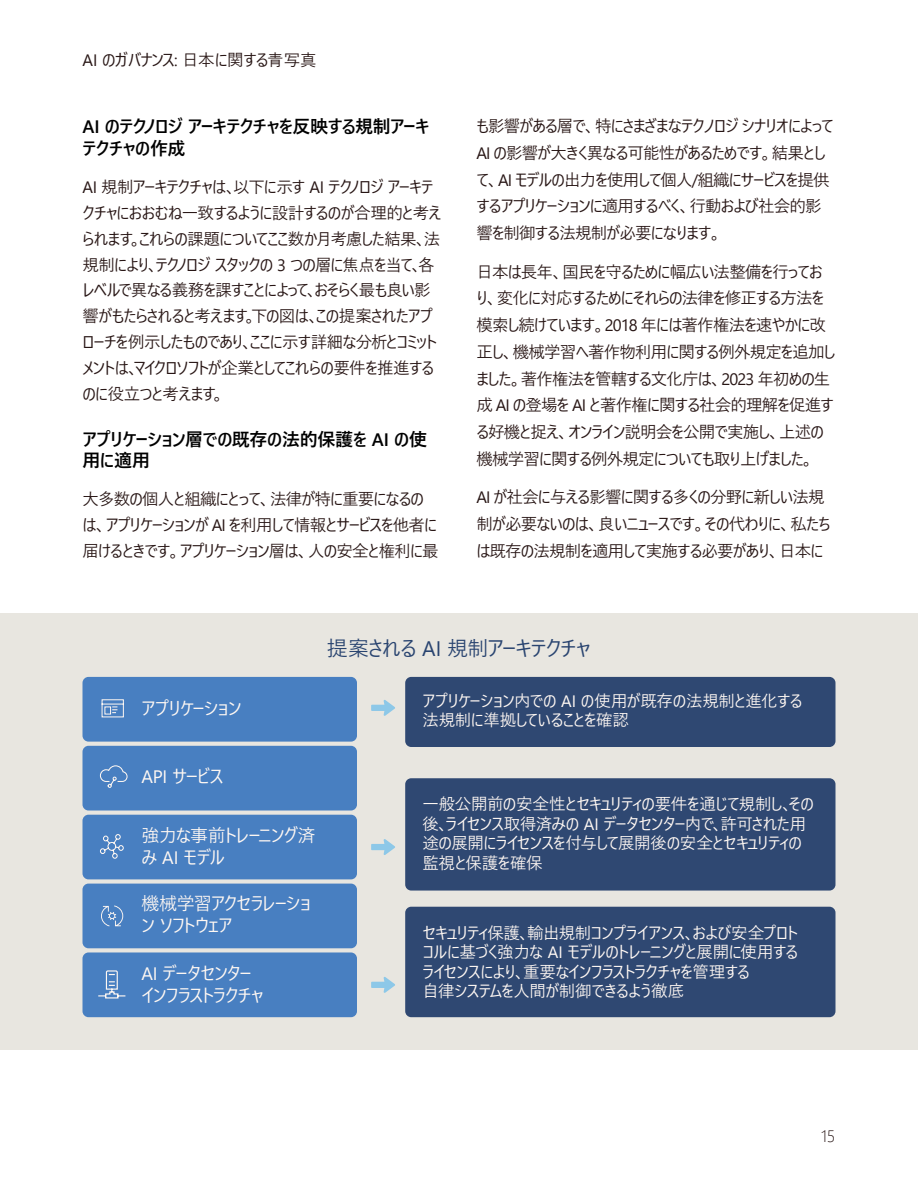
<style>
.page{position:relative;width:918px;height:1188px;background:#fff}
.page>*{position:absolute;margin:0;border:0;box-sizing:border-box;transform-origin:0 0}
.t1{font:21px "Yu Gothic UI";letter-spacing:-.03em;color:#294470}
.t2{font:18px/21.6px "Yu Gothic UI";letter-spacing:-.035em;color:#fff8f3}
.t3{font:600 18px/21.9px "Yu Gothic UI";letter-spacing:-.02em;color:#000}
.t4{font:16.5px/26.7px "Yu Gothic UI";letter-spacing:-.05em;color:#281615}
.t5{font:16.5px/19.5px "Yu Gothic UI";letter-spacing:-.03em;color:#fff8f3}
.t6{font:16.5px "Yu Gothic UI";letter-spacing:-.025em;color:#281615}
.t7{font:300 16.5px "Yu Gothic UI";color:#281615}
</style>
<div class="page">
<div style="left:0;top:613px;width:918px;height:437px;background:#e8e6e0"></div>
<div style="left:405px;top:677px;width:430px;height:70px;background:#2f4872;border-radius:6px"></div>
<div style="left:82px;top:677px;width:275px;height:65px;background:#487fc1;border-radius:6px"></div>
<div style="left:82px;top:746px;width:275px;height:65px;background:#487fc1;border-radius:6px"></div>
<div style="left:405px;top:778px;width:430px;height:113px;background:#2f4872;border-radius:6px"></div>
<div style="left:82px;top:815px;width:275px;height:64px;background:#487fc1;border-radius:6px"></div>
<div style="left:82px;top:884px;width:275px;height:64px;background:#487fc1;border-radius:6px"></div>
<div style="left:405px;top:907px;width:430px;height:110px;background:#2f4872;border-radius:6px"></div>
<div style="left:82px;top:952px;width:275px;height:65px;background:#487fc1;border-radius:6px"></div>
<svg style="left:102px;top:699px;width:22px;height:18px"></svg>
<svg style="left:100px;top:765px;width:28px;height:23px"></svg>
<svg style="left:100px;top:834px;width:24px;height:25px"></svg>
<svg style="left:101px;top:905px;width:22px;height:21px"></svg>
<svg style="left:98px;top:970px;width:27px;height:29px"></svg>
<svg style="left:371px;top:977px;width:24px;height:16px"></svg>
<svg style="left:371px;top:839px;width:24px;height:16px"></svg>
<svg style="left:371px;top:700px;width:24px;height:16px"></svg>
<p class="t6" style="left:83px;top:45px;width:236px">AI のガバナンス: 日本に関する青写真</p>
<p class="t3" style="left:82px;top:116px;width:348px">AI のテクノロジ アーキテクチャを反映する規制アーキテクチャの作成</p>
<p class="t4" style="left:82px;top:172px;width:361px;line-height:25.8px">AI 規制アーキテクチャは、以下に示す AI テクノロジ アーキテクチャにおおむね一致するように設計するのが合理的と考えられます。これらの課題についてここ数か月考慮した結果、法規制により、テクノロジ スタックの 3 つの層に焦点を当て、各レベルで異なる義務を課すことによって、おそらく最も良い影響がもたらされると考えます。下の図は、この提案されたアプローチを例示したものであり、ここに示す詳細な分析とコミットメントは、マイクロソフトが企業としてこれらの要件を推進するのに役立つと考えます。</p>
<p class="t3" style="left:82px;top:428px;width:346px">アプリケーション層での既存の法的保護を AI の使用に適用</p>
<p class="t4" style="left:82px;top:484px;width:358px;line-height:25.8px">大多数の個人と組織にとって、法律が特に重要になるのは、アプリケーションが AI を利用して情報とサービスを他者に届けるときです。アプリケーション層は、人の安全と権利に最</p>
<p class="t4" style="left:476px;top:111px;width:359px">も影響がある層で、特にさまざまなテクノロジ シナリオによって<br>AI の影響が大きく異なる可能性があるためです。結果として、AI モデルの出力を使用して個人/組織にサービスを提供するアプリケーションに適用するべく、行動および社会的影響を制御する法規制が必要になります。</p>
<p class="t4" style="left:476px;top:256px;width:361px">日本は長年、国民を守るために幅広い法整備を行っており、変化に対応するためにそれらの法律を修正する方法を模索し続けています。2018 年には著作権法を速やかに改正し、機械学習へ著作物利用に関する例外規定を追加しました。著作権法を管轄する文化庁は、2023 年初めの生成 AI の登場を AI と著作権に関する社会的理解を促進する好機と捉え、オンライン説明会を公開で実施し、上述の機械学習に関する例外規定についても取り上げました。</p>
<p class="t4" style="left:476px;top:482px;width:356px">AI が社会に与える影響に関する多くの分野に新しい法規制が必要ないのは、良いニュースです。その代わりに、私たちは既存の法規制を適用して実施する必要があり、日本に</p>
<p class="t2" style="left:141px;top:695px;width:102px">アプリケーション</p>
<p class="t1" style="left:327px;top:629px;width:265px">提案される AI 規制アーキテクチャ</p>
<p class="t5" style="left:422px;top:689px;width:381px">アプリケーション内での AI の使用が既存の法規制と進化する法規制に準拠していることを確認</p>
<p class="t2" style="left:141px;top:763px;width:84px">API サービス</p>
<p class="t2" style="left:141px;top:822px;width:176px">強力な事前トレーニング済み AI モデル</p>
<p class="t2" style="left:141px;top:890px;width:171px">機械学習アクセラレーション ソフトウェア</p>
<p class="t2" style="left:141px;top:960px;width:124px">AI データセンターインフラストラクチャ</p>
<p class="t5" style="left:422px;top:792px;width:393px">一般公開前の安全性とセキュリティの要件を通じて規制し、その後、ライセンス取得済みの AI データセンター内で、許可された用途の展開にライセンスを付与して展開後の安全とセキュリティの監視と保護を確保</p>
<p class="t5" style="left:422px;top:921px;width:377px">セキュリティ保護、輸出規制コンプライアンス、および安全プロトコルに基づく強力な AI モデルのトレーニングと展開に使用するライセンスにより、重要なインフラストラクチャを管理する<br>自律システムを人間が制御できるよう徹底</p>
<p class="t7" style="left:821px;top:1120px;width:16px">15</p>
</div>
